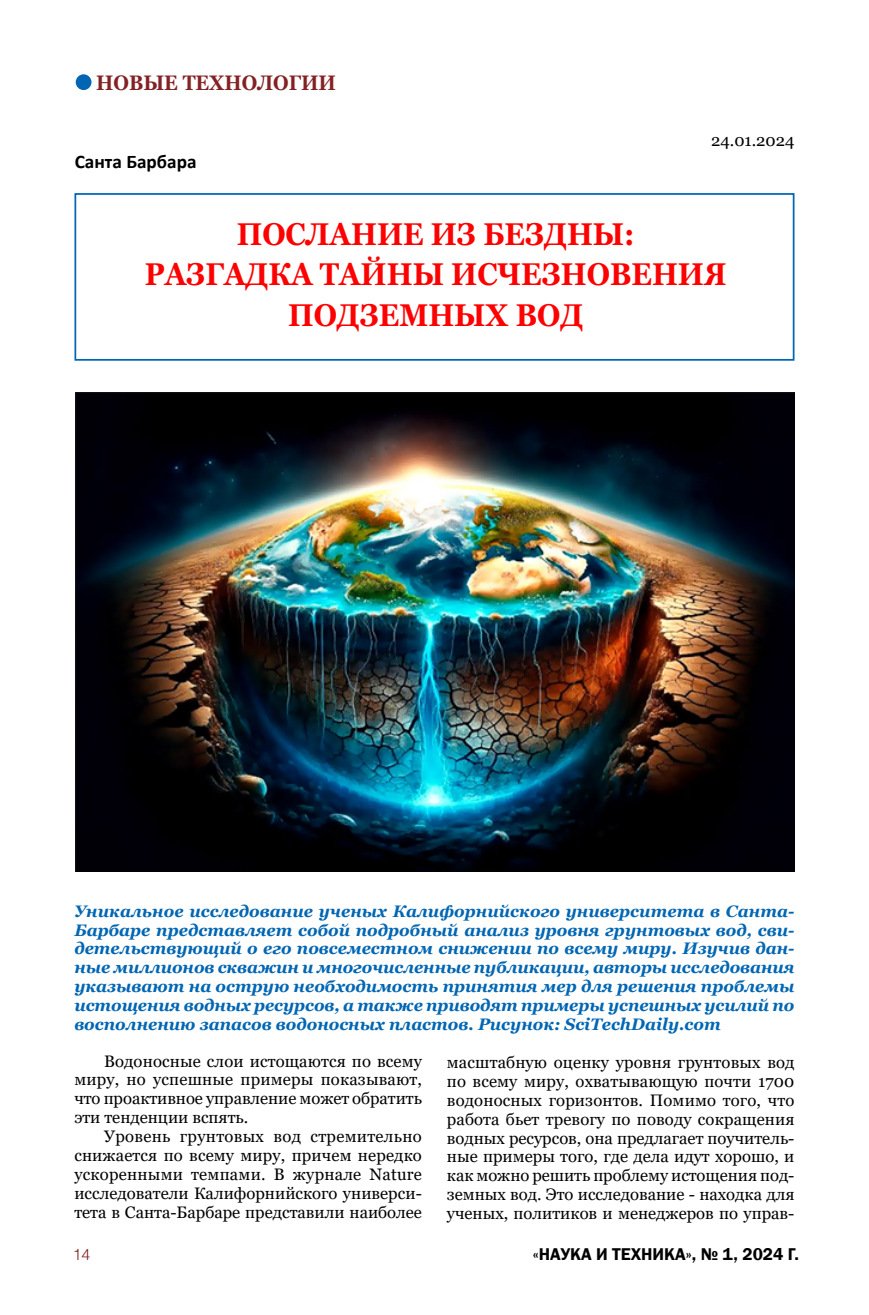
<style>
.page{position:relative;width:869px;height:1315px;background:#fff}
.page>*{position:absolute;margin:0;border:0;box-sizing:border-box;transform-origin:0 0}
.t1{font:700 31.5px "Georgia";color:#f00;scale:.9 1}
.t2{font:700 21px "Georgia";color:#832124;scale:.9 1}
.t3{font:700 19.25px "Calibri";color:#000}
.t4{font:600 17.5px "Franklin Gothic";color:#000}
.t5{font:16.62px/18.9px "Georgia";color:#000;text-align:justify}
.t6{font:italic 700 16.62px/18.9px "Georgia";color:#0066b3;text-align:justify}
.t7{font:300 15.75px "Helios";color:#832124}
</style>
<div class="page">
<div style="left:76px;top:74px;width:15px;height:16px;background:#0066b3;border-radius:50%"></div>
<div style="left:74px;top:193px;width:720px;height:168px;border:2px solid #0066b3"></div>
<img style="left:75px;top:393px;width:719px;height:478px">
<p class="t2" style="left:96px;top:69px;width:18px">нов</p>
<p class="t2" style="left:143px;top:69px;width:195px">ые технологии</p>
<p class="t3" style="left:75px;top:148px;width:123px">Санта Барбара</p>
<p class="t5" style="left:710px;top:131px;width:85px">24.01.2024</p>
<h1 class="t1" style="left:237px;top:214px;width:131px">По слание</h1>
<h1 class="t1" style="left:430px;top:214px;width:228px">из бездны:</h1>
<h1 class="t1" style="left:145px;top:254px;width:114px">разгадка</h1>
<h1 class="t1" style="left:319px;top:254px;width:295px">тайны исчезновени</h1>
<h1 class="t1" style="left:703px;top:254px;width:26px">я</h1>
<h1 class="t1" style="left:288px;top:294px;width:129px">подземн</h1>
<h1 class="t1" style="left:454px;top:294px;width:94px">ых вод</h1>
<p class="t6" style="left:74px;top:901px;width:721px">Уникальное исследование ученых Калифорнийского университета в Санта-Барбаре представляет собой подробный анализ уровня грунтовых вод, сви&shy;детельствующий о его повсеместном снижении по всему миру. Изучив дан&shy;ные миллионов скважин и многочисленные публикации, авторы исследования указывают на острую необходимость принятия мер для решения проблемы истощения водных ресурсов, а также приводят примеры успешных усилий по восполнению запасов водоносных пластов. Рисунок: SciTechDaily.com</p>
<p class="t5" style="left:74px;top:1051px;width:349px;text-indent:30px">Водоносные слои истощаются по всему миру, но успешные примеры показывают, что проактивное управление может обратить эти тенденции вспять.</p>
<p class="t5" style="left:74px;top:1127px;width:349px;text-indent:30px">Уровень грунтовых вод стремительно снижается по всему миру, причем нередко ускоренными темпами. В журнале Nature исследователи Калифорнийского универси&shy;тета в Санта-Барбаре представили наиболее</p>
<p class="t5" style="left:446px;top:1053px;width:349px">масштабную оценку уровня грунтовых вод по всему миру, охватывающую почти 1700 водоносных горизонтов. Помимо того, что работа бьет тревогу по поводу сокращения водных ресурсов, она предлагает поучитель&shy;ные примеры того, где дела идут хорошо, и как можно решить проблему истощения под&shy;земных вод. Это исследование - находка для ученых, политиков и менеджеров по управ-</p>
<p class="t7" style="left:73px;top:1245px;width:19px">14</p>
<p class="t4" style="left:532px;top:1243px;width:267px">«Наука и техника», № 1, 2024 г.</p>
</div>
